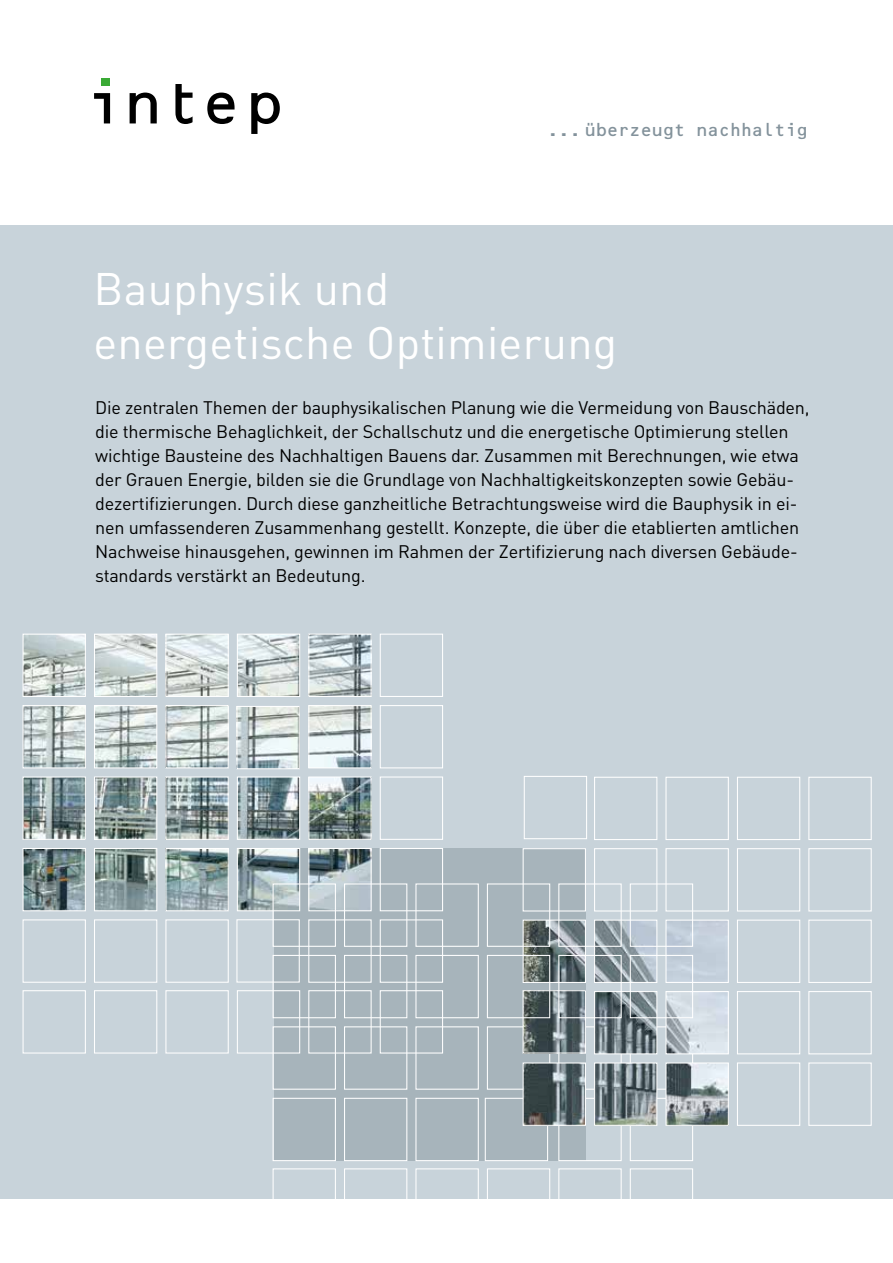
<style>
.page{position:relative;width:893px;height:1263px;background:#fff}
.page>*{position:absolute;margin:0;border:0;box-sizing:border-box;transform-origin:0 0}
.t1{font:45px/54px "DIN";letter-spacing:.005em;color:#fff}
.t2{font:18px/24px "DIN";letter-spacing:-.01em;color:#000}
.t3{font:18px "OCRB A";letter-spacing:-.1em;color:#83929b}
</style>
<div class="page">
<div style="left:0;top:225px;width:893px;height:974px;background:#c8d3da"></div>
<div style="left:274px;top:848px;width:312px;height:313px;background:#a7b4bb"></div>
<div style="left:487px;top:1026px;width:63px;height:64px;border:1px solid #fff"></div>
<div style="left:485px;top:1098px;width:63px;height:63px;border:1px solid #fff"></div>
<div style="left:487px;top:1168px;width:63px;height:64px;border:1px solid #fff"></div>
<div style="left:558px;top:1098px;width:64px;height:63px;border:1px solid #fff"></div>
<div style="left:558px;top:1168px;width:64px;height:64px;border:1px solid #fff"></div>
<div style="left:630px;top:1098px;width:63px;height:63px;border:1px solid #fff"></div>
<div style="left:630px;top:1168px;width:63px;height:64px;border:1px solid #fff"></div>
<div style="left:23px;top:990px;width:63px;height:63px;border:1px solid #fff"></div>
<div style="left:94px;top:990px;width:63px;height:63px;border:1px solid #fff"></div>
<div style="left:165px;top:990px;width:64px;height:63px;border:1px solid #fff"></div>
<div style="left:237px;top:990px;width:63px;height:63px;border:1px solid #fff"></div>
<div style="left:308px;top:990px;width:64px;height:63px;border:1px solid #fff"></div>
<div style="left:380px;top:990px;width:63px;height:63px;border:1px solid #fff"></div>
<img style="left:25px;top:636px;width:59px;height:59px">
<div style="left:23px;top:634px;width:63px;height:63px;border:1px solid #fff"></div>
<img style="left:96px;top:636px;width:59px;height:59px">
<div style="left:94px;top:634px;width:63px;height:63px;border:1px solid #fff"></div>
<img style="left:167px;top:636px;width:60px;height:59px">
<div style="left:165px;top:634px;width:64px;height:63px;border:1px solid #fff"></div>
<img style="left:239px;top:636px;width:59px;height:59px">
<div style="left:237px;top:634px;width:63px;height:63px;border:1px solid #fff"></div>
<div style="left:380px;top:634px;width:63px;height:63px;border:1px solid #fff"></div>
<img style="left:25px;top:707px;width:59px;height:59px">
<div style="left:23px;top:705px;width:63px;height:63px;border:1px solid #fff"></div>
<img style="left:96px;top:707px;width:59px;height:59px">
<div style="left:94px;top:705px;width:63px;height:63px;border:1px solid #fff"></div>
<img style="left:167px;top:707px;width:60px;height:59px">
<div style="left:165px;top:705px;width:64px;height:63px;border:1px solid #fff"></div>
<div style="left:524px;top:776px;width:63px;height:63px;border:1px solid #fff"></div>
<img style="left:310px;top:707px;width:60px;height:59px">
<div style="left:308px;top:705px;width:64px;height:63px;border:1px solid #fff"></div>
<div style="left:380px;top:705px;width:63px;height:63px;border:1px solid #fff"></div>
<img style="left:25px;top:778px;width:59px;height:60px">
<div style="left:23px;top:776px;width:63px;height:64px;border:1px solid #fff"></div>
<img style="left:96px;top:778px;width:59px;height:60px">
<div style="left:94px;top:776px;width:63px;height:64px;border:1px solid #fff"></div>
<img style="left:167px;top:778px;width:60px;height:60px">
<div style="left:165px;top:776px;width:64px;height:64px;border:1px solid #fff"></div>
<img style="left:239px;top:778px;width:59px;height:60px">
<div style="left:237px;top:776px;width:63px;height:64px;border:1px solid #fff"></div>
<img style="left:310px;top:778px;width:60px;height:60px">
<div style="left:308px;top:776px;width:64px;height:64px;border:1px solid #fff"></div>
<div style="left:380px;top:776px;width:63px;height:64px;border:1px solid #fff"></div>
<img style="left:25px;top:850px;width:59px;height:59px">
<div style="left:23px;top:848px;width:63px;height:63px;border:1px solid #fff"></div>
<img style="left:96px;top:850px;width:59px;height:59px">
<div style="left:94px;top:848px;width:63px;height:63px;border:1px solid #fff"></div>
<img style="left:167px;top:850px;width:60px;height:59px">
<div style="left:165px;top:848px;width:64px;height:63px;border:1px solid #fff"></div>
<img style="left:239px;top:850px;width:59px;height:59px">
<div style="left:237px;top:848px;width:63px;height:63px;border:1px solid #fff"></div>
<img style="left:310px;top:850px;width:60px;height:59px">
<div style="left:308px;top:848px;width:64px;height:63px;border:1px solid #fff"></div>
<div style="left:380px;top:848px;width:63px;height:63px;border:1px solid #fff"></div>
<div style="left:23px;top:919px;width:63px;height:64px;border:1px solid #fff"></div>
<div style="left:94px;top:919px;width:63px;height:64px;border:1px solid #fff"></div>
<div style="left:165px;top:919px;width:64px;height:64px;border:1px solid #fff"></div>
<img style="left:525px;top:992px;width:59px;height:59px">
<div style="left:523px;top:990px;width:63px;height:63px;border:1px solid #fff"></div>
<div style="left:308px;top:919px;width:64px;height:64px;border:1px solid #fff"></div>
<div style="left:380px;top:919px;width:63px;height:64px;border:1px solid #fff"></div>
<div style="left:665px;top:777px;width:64px;height:63px;border:1px solid #fff"></div>
<div style="left:737px;top:777px;width:63px;height:63px;border:1px solid #fff"></div>
<div style="left:808px;top:777px;width:64px;height:63px;border:1px solid #fff"></div>
<img style="left:238px;top:708px;width:60px;height:59px">
<div style="left:236px;top:706px;width:64px;height:63px;border:1px solid #fff"></div>
<div style="left:594px;top:777px;width:63px;height:63px;border:1px solid #fff"></div>
<div style="left:523px;top:848px;width:63px;height:63px;border:1px solid #fff"></div>
<div style="left:594px;top:848px;width:63px;height:63px;border:1px solid #fff"></div>
<div style="left:665px;top:848px;width:64px;height:63px;border:1px solid #fff"></div>
<div style="left:737px;top:848px;width:63px;height:63px;border:1px solid #fff"></div>
<div style="left:808px;top:848px;width:64px;height:63px;border:1px solid #fff"></div>
<img style="left:525px;top:921px;width:59px;height:60px">
<div style="left:523px;top:919px;width:63px;height:64px;border:1px solid #fff"></div>
<img style="left:596px;top:921px;width:59px;height:60px">
<div style="left:594px;top:919px;width:63px;height:64px;border:1px solid #fff"></div>
<img style="left:667px;top:921px;width:60px;height:54px">
<div style="left:665px;top:919px;width:64px;height:64px;border:1px solid #fff"></div>
<div style="left:808px;top:919px;width:64px;height:64px;border:1px solid #fff"></div>
<div style="left:236px;top:919px;width:64px;height:63px;border:1px solid #fff"></div>
<img style="left:596px;top:993px;width:59px;height:59px">
<div style="left:594px;top:991px;width:63px;height:63px;border:1px solid #fff"></div>
<img style="left:667px;top:993px;width:60px;height:59px">
<div style="left:665px;top:991px;width:64px;height:63px;border:1px solid #fff"></div>
<div style="left:737px;top:991px;width:63px;height:63px;border:1px solid #fff"></div>
<div style="left:808px;top:991px;width:64px;height:63px;border:1px solid #fff"></div>
<img style="left:525px;top:1064px;width:59px;height:60px">
<div style="left:523px;top:1062px;width:63px;height:64px;border:1px solid #fff"></div>
<img style="left:596px;top:1064px;width:59px;height:60px">
<div style="left:594px;top:1062px;width:63px;height:64px;border:1px solid #fff"></div>
<img style="left:667px;top:1064px;width:60px;height:60px">
<div style="left:665px;top:1062px;width:64px;height:64px;border:1px solid #fff"></div>
<div style="left:737px;top:1062px;width:63px;height:64px;border:1px solid #fff"></div>
<div style="left:808px;top:1062px;width:64px;height:64px;border:1px solid #fff"></div>
<div style="left:487px;top:883px;width:63px;height:64px;border:1px solid #fff"></div>
<div style="left:558px;top:883px;width:64px;height:64px;border:1px solid #fff"></div>
<div style="left:630px;top:883px;width:63px;height:64px;border:1px solid #fff"></div>
<div style="left:487px;top:955px;width:63px;height:63px;border:1px solid #fff"></div>
<div style="left:558px;top:955px;width:64px;height:63px;border:1px solid #fff"></div>
<div style="left:630px;top:955px;width:63px;height:63px;border:1px solid #fff"></div>
<div style="left:273px;top:1098px;width:63px;height:63px;border:1px solid #fff"></div>
<div style="left:273px;top:1168px;width:63px;height:64px;border:1px solid #fff"></div>
<div style="left:344px;top:1098px;width:63px;height:63px;border:1px solid #fff"></div>
<div style="left:344px;top:1168px;width:63px;height:64px;border:1px solid #fff"></div>
<div style="left:415px;top:1098px;width:64px;height:63px;border:1px solid #fff"></div>
<div style="left:415px;top:1168px;width:64px;height:64px;border:1px solid #fff"></div>
<img style="left:310px;top:636px;width:60px;height:59px">
<div style="left:308px;top:634px;width:64px;height:63px;border:1px solid #fff"></div>
<div style="left:737px;top:919px;width:63px;height:64px;border:1px solid #fff"></div>
<div style="left:344px;top:883px;width:63px;height:64px;border:1px solid #fff"></div>
<div style="left:273px;top:883px;width:63px;height:64px;border:1px solid #fff"></div>
<div style="left:415px;top:883px;width:64px;height:64px;border:1px solid #fff"></div>
<div style="left:273px;top:955px;width:63px;height:63px;border:1px solid #fff"></div>
<div style="left:344px;top:955px;width:63px;height:63px;border:1px solid #fff"></div>
<div style="left:415px;top:955px;width:64px;height:63px;border:1px solid #fff"></div>
<div style="left:273px;top:1026px;width:63px;height:64px;border:1px solid #fff"></div>
<div style="left:344px;top:1026px;width:63px;height:64px;border:1px solid #fff"></div>
<div style="left:415px;top:1026px;width:64px;height:64px;border:1px solid #fff"></div>
<svg style="left:130px;top:93px;width:27px;height:30px"></svg>
<svg style="left:175px;top:84px;width:18px;height:40px"></svg>
<svg style="left:207px;top:93px;width:28px;height:31px"></svg>
<svg style="left:251px;top:93px;width:29px;height:41px"></svg>
<div style="left:101px;top:78px;width:9px;height:8px;background:#3aaa35"></div>
<svg style="left:94px;top:93px;width:16px;height:30px"></svg>
<p class="t3" style="left:546px;top:119px;width:264px">... überzeugt nachhaltig</p>
<h1 class="t1" style="left:94px;top:260px;width:525px">Bauphysik und energetische Optimierung</h1>
<p class="t2" style="left:95px;top:395px;width:716px">Die zentralen Themen der bauphysikalischen Planung wie die Vermeidung von Bauschäden, die thermische Behaglichkeit, der Schallschutz und die energetische Optimierung stellen wichtige Bausteine des Nachhaltigen Bauens dar. Zusammen mit Berechnungen, wie etwa der Grauen Energie, bilden sie die Grundlage von Nachhaltigkeitskonzepten sowie Gebäu&shy;dezertifizierungen. Durch diese ganzheitliche Betrachtungsweise wird die Bauphysik in ei&shy;nen umfassenderen Zusammenhang gestellt. Konzepte, die über die etablierten amtlichen Nachweise hinausgehen, gewinnen im Rahmen der Zertifizierung nach diversen Gebäude&shy;standards verstärkt an Bedeutung.</p>
</div>
